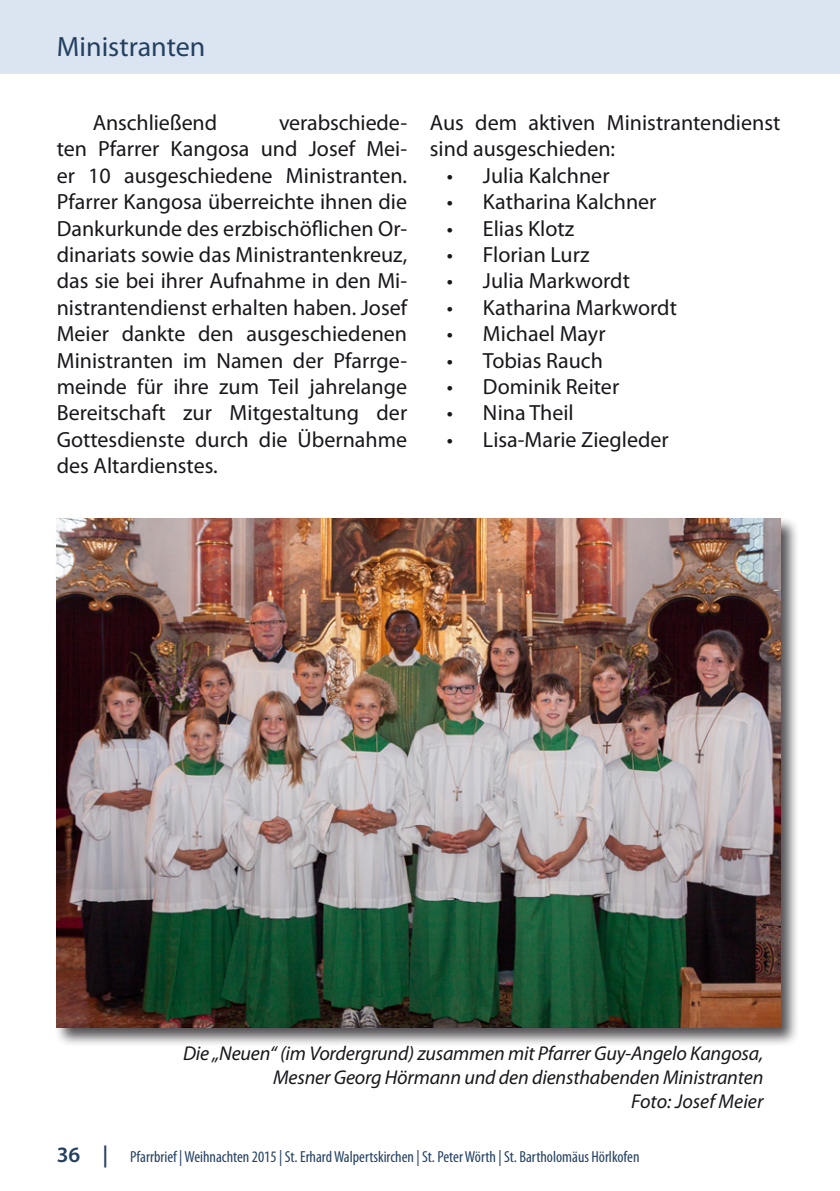
<style>
.page{position:relative;width:840px;height:1191px;background:#fff}
.page>*{position:absolute;margin:0;border:0;box-sizing:border-box;transform-origin:0 0}
.t1{font:28px "Myriad Pro";color:#244061}
.t2{font:22px/26.4px "Myriad Pro";color:#1a171c;text-align:justify}
.t3{font:italic 20px/24px "Myriad Pro";letter-spacing:-.01em;color:#1a171c;text-align:right}
.t4{font:condensed 16px "Myriad Pro";color:#244061}
.s1{font-weight:600;font-stretch:normal;font-size:22px}
</style>
<div class="page">
<div style="left:0;top:0;width:839px;height:74px;background:#dbe5f1"></div>
<div style="left:54px;top:516px;width:744px;height:530px;background:#1a171c;opacity:.75"></div>
<img style="left:57px;top:519px;width:723px;height:508px">
<p class="t1" style="left:57px;top:30px;width:150px">Ministranten</p>
<p class="t2" style="left:93px;top:109px;width:126px">Anschließend</p>
<p class="t2" style="left:57px;top:109px;width:352px;text-indent:222px">verabschiede&shy;ten Pfarrer Kangosa und Josef Mei&shy;er 10 ausgeschiedene Ministranten.<br>Pfarrer Kangosa überreichte ihnen die Dankurkunde des erzbischöflichen Or&shy;dinariats sowie das Ministrantenkreuz, das sie bei ihrer Aufnahme in den Mi&shy;nistrantendienst erhalten haben. Josef Meier dankte den ausgeschiedenen Ministranten im Namen der Pfarrge&shy;meinde für ihre zum Teil jahrelange Bereitschaft zur Mitgestaltung der Gottesdienste durch die Übernahme des Altardienstes.</p>
<p class="t2" style="left:429px;top:109px;width:352px">Aus dem aktiven Ministrantendienst sind ausgeschieden:</p>
<p class="t2" style="left:446px;top:162px;width:164px">• Julia Kalchner</p>
<p class="t2" style="left:446px;top:188px;width:211px">• Katharina Kalchner</p>
<p class="t2" style="left:446px;top:215px;width:129px">• Elias Klotz</p>
<p class="t2" style="left:446px;top:241px;width:144px">• Florian Lurz</p>
<p class="t2" style="left:446px;top:267px;width:184px">• Julia Markwordt</p>
<p class="t2" style="left:446px;top:294px;width:231px">• Katharina Markwordt</p>
<p class="t2" style="left:446px;top:320px;width:160px">• Michael Mayr</p>
<p class="t2" style="left:446px;top:347px;width:157px">• Tobias Rauch</p>
<p class="t2" style="left:446px;top:373px;width:174px">• Dominik Reiter</p>
<p class="t2" style="left:446px;top:399px;width:128px">• Nina Theil</p>
<p class="t2" style="left:446px;top:426px;width:223px">• Lisa-Marie Ziegleder</p>
<p class="t3" style="left:183px;top:1040px;width:581px">Die „Neuen“ (im Vordergrund) zusammen mit Pfarrer Guy-Angelo Kangosa,<br>Mesner Georg Hörmann und den diensthabenden Ministranten<br>Foto: Josef Meier</p>
<p class="t4" style="left:57px;top:1147px;width:584px"><span class="s1">36 |</span> Pfarrbrief | Weihnachten 2015 | St. Erhard Walpertskirchen | St. Peter Wörth | St. Bartholomäus Hörlkofen</p>
</div>
